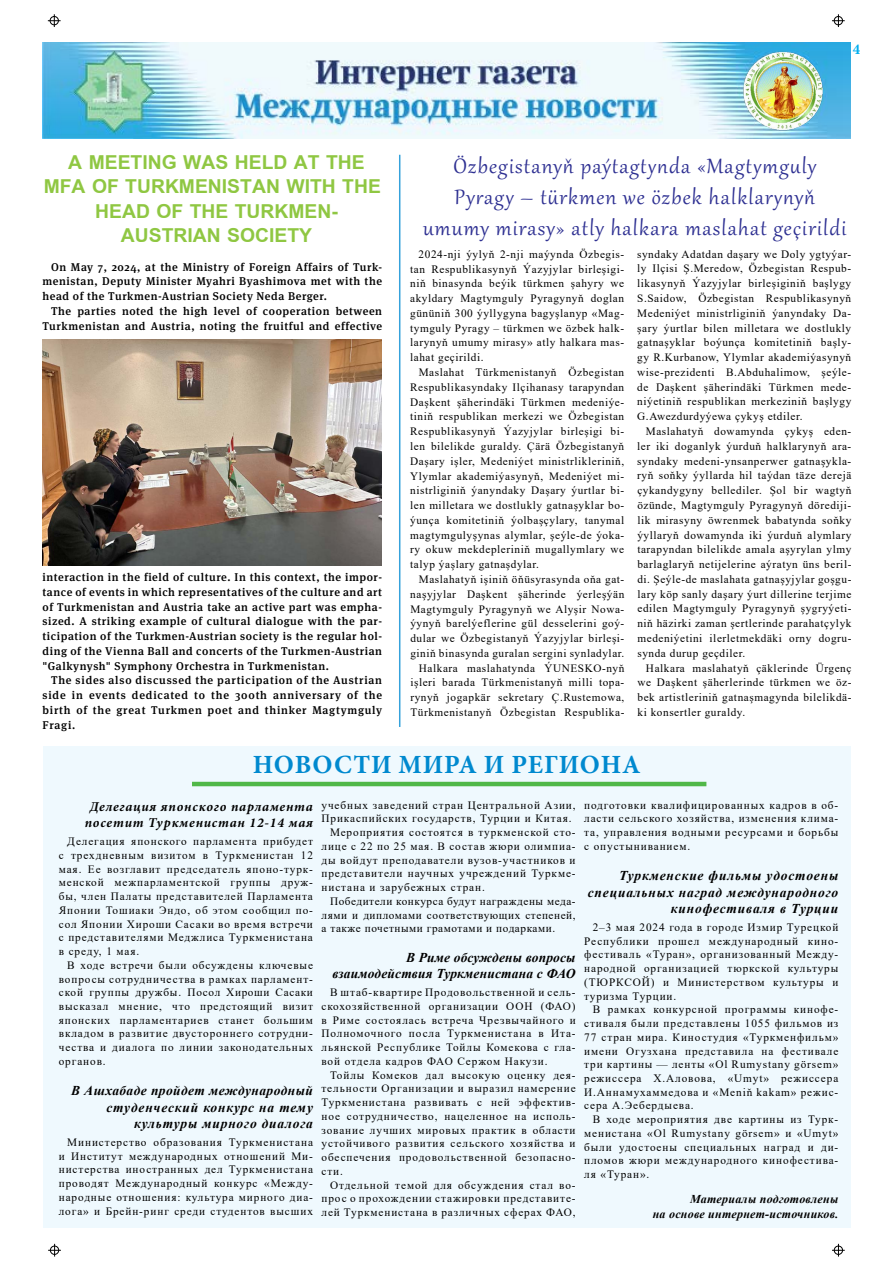
<style>
.page{position:relative;width:893px;height:1270px;background:#fff}
.page>*{position:absolute;margin:0;border:0;box-sizing:border-box;transform-origin:0 0}
.t1{font:700 26.25px "Minion Pro";letter-spacing:.03em;color:#0089cf}
.t2{font:25.5px/30.6px "Gabriola";letter-spacing:.05em;color:#2e3092;text-align:center}
.t3{font:700 18px/24.5px "LAT Arial";color:#8fc742;text-align:center}
.t4{font:700 15px "Minion Pro";color:#00aeef}
.t5{font:italic 700 13.5px/16.4px "Times New Roman";letter-spacing:.055em;color:#000;text-align:right}
.t6{font:italic 700 13.5px/16.4px "Minion Pro";letter-spacing:.06em;color:#000;text-align:center}
.t7{font:italic 700 13.5px/16.4px "Times New Roman";letter-spacing:.01em;color:#000;text-align:right}
.t8{font:italic 700 12px/14.4px "Times New Roman";letter-spacing:.02em;color:#000;text-align:right}
.t9{font:11.25px/14.8px "Times New Roman";letter-spacing:.05em;color:#000;text-align:justify}
.t10{font:500 11.25px/14.8px "Meta Serif Pro";letter-spacing:.05em;color:#000;text-align:justify}
.t11{font:11.25px "Times New Roman";letter-spacing:.08em;color:#000}
</style>
<div class="page">
<svg style="left:832px;top:14px;width:13px;height:13px"></svg>
<div style="left:834px;top:16px;width:9px;height:9px;border:1px solid #000;border-radius:50%"></div>
<svg style="left:48px;top:14px;width:13px;height:13px"></svg>
<div style="left:50px;top:16px;width:9px;height:9px;border:1px solid #000;border-radius:50%"></div>
<svg style="left:832px;top:1243px;width:13px;height:13px"></svg>
<div style="left:834px;top:1245px;width:9px;height:9px;border:1px solid #000;border-radius:50%"></div>
<svg style="left:48px;top:1243px;width:13px;height:13px"></svg>
<div style="left:50px;top:1245px;width:9px;height:9px;border:1px solid #000;border-radius:50%"></div>
<img style="left:43px;top:43px;width:807px;height:95px">
<div style="left:43px;top:745px;width:807px;height:482px;background:#eff9fe"></div>
<div style="left:192px;top:781px;width:514px;height:5px;background:#50b848"></div>
<img style="left:724px;top:49px;width:118px;height:83px">
<img style="left:43px;top:339px;width:339px;height:227px">
<hr style="left:399px;top:155px;width:1px;height:572px;background:#35a2db">
<h3 class="t4" style="left:853px;top:39px;width:9px">4</h3>
<h3 class="t3" style="left:44px;top:150px;width:339px">A MEETING WAS HELD AT THE<br>MFA OF TURKMENISTAN WITH THE<br>HEAD OF THE TURKMEN-<br>AUSTRIAN SOCIETY</h3>
<p class="t10" style="left:43px;top:258px;width:341px;text-indent:9px">On May 7, 2024, at the Ministry of Foreign Affairs of Turk&shy;menistan, Deputy Minister Myahri Byashimova met with the head of the Turkmen-Austrian Society Neda Berger.</p>
<p class="t10" style="left:43px;top:303px;width:341px;text-align:right">The parties noted the high level of cooperation between<br>Turkmenistan and Austria, noting the fruitful and effective</p>
<p class="t10" style="left:43px;top:569px;width:341px">interaction in the field of culture. In this context, the impor&shy;tance of events in which representatives of the culture and art of Turkmenistan and Austria take an active part was empha&shy;sized. A striking example of cultural dialogue with the par&shy;ticipation of the Turkmen-Austrian society is the regular hol&shy;ding of the Vienna Ball and concerts of the Turkmen-Austrian "Galkynysh" Symphony Orchestra in Turkmenistan.</p>
<p class="t10" style="left:43px;top:672px;width:341px;text-indent:8px">The sides also discussed the participation of the Austrian side in events dedicated to the 300th anniversary of the birth of the great Turkmen poet and thinker Magtymguly Fragi.</p>
<h2 class="t2" style="left:423px;top:149px;width:425px">Öz-be-gis-ta-nyň paý-tag-tyn-da «Mag-tym-gu-ly<br>Py-ra-gy – türk-men we öz-bek halk-la-ry-nyň umu-my mi-ra-sy» at-ly hal-ka-ra mas-la-hat ge-çi-ril-di</h2>
<p class="t9" style="left:410px;top:246px;width:215px;text-indent:9px">2024-nji ýylyň 2-nji maýynda Özbegis&shy;tan Respublikasynyň Ýazyjylar birleşigi&shy;niň binasynda beýik türkmen şahyry we akyldary Magtymguly Pyragynyň doglan gününiň 300 ýyllygyna bagyşlanyp «Mag&shy;tymguly Pyragy – türkmen we özbek halk&shy;larynyň umumy mirasy» atly halkara mas&shy;lahat geçirildi.</p>
<p class="t9" style="left:410px;top:364px;width:216px;text-indent:8px">Maslahat Türkmenistanyň Özbegistan Respublikasyndaky Ilçihanasy tarapyndan Daşkent şäherindäki Türkmen medeniýe&shy;tiniň respublikan merkezi we Özbegistan Respublikasynyň Ýazyjylar birleşigi bi&shy;len bilelikde guraldy. Çärä Özbegistanyň Daşary işler, Medeniýet ministrlikleriniň, Ylymlar akademiýasynyň, Medeniýet mi&shy;nistrliginiň ýanyndaky Daşary ýurtlar bi&shy;len milletara we dostlukly gatnaşyklar bo&shy;ýunça komitetiniň ýolbaşçylary, tanymal magtymgulyşynas alymlar, şeýle-de ýoka&shy;ry okuw mekdepleriniň mugallymlary we talyp ýaşlary gatnaşdylar.</p>
<p class="t9" style="left:410px;top:571px;width:216px;text-align:right">Maslahatyň işiniň öňüsyrasynda oňa gat&shy;naşyjylar Daşkent şäherinde ýerleşýän Magtymguly Pyragynyň we Alyşir Nowa&shy;ýynyň barelýeflerine gül desselerini goý&shy;dular we Özbegistanyň Ýazyjylar birleşi&shy;giniň binasynda guralan sergini synladylar.<br>Halkara maslahatynda ÝUNESKO-nyň işleri barada Türkmenistanyň milli topa&shy;rynyň jogapkär sekretary Ç.Rustemowa, Türkmenistanyň Özbegistan Respublika-</p>
<p class="t9" style="left:637px;top:246px;width:216px">syndaky Adatdan daşary we Doly ygtyýar&shy;ly Ilçisi Ş.Meredow, Özbegistan Respub&shy;likasynyň Ýazyjylar birleşiginiň başlygy S.Saidow, Özbegistan Respublikasynyň Medeniýet ministrliginiň ýanyndaky Da&shy;şary ýurtlar bilen milletara we dostlukly gatnaşyklar boýunça komitetiniň başly&shy;gy R.Kurbanow, Ylymlar akademiýasynyň wise-prezidenti B.Abduhalimow, şeýle&shy;de Daşkent şäherindäki Türkmen mede&shy;niýetiniň respublikan merkeziniň başlygy G.Awezdurdyýewa çykyş etdiler.</p>
<p class="t9" style="left:637px;top:423px;width:216px;text-indent:9px">Maslahatyň dowamynda çykyş eden&shy;ler iki doganlyk ýurduň halklarynyň ara&shy;syndaky medeni-ynsanperwer gatnaşykla&shy;ryň soňky ýyllarda hil taýdan täze derejä çykandygyny bellediler. Şol bir wagtyň özünde, Magtymguly Pyragynyň dörediji&shy;lik mirasyny öwrenmek babatynda soňky ýyllaryň dowamynda iki ýurduň alymlary tarapyndan bilelikde amala aşyrylan ylmy barlaglaryň netijelerine aýratyn üns beril&shy;di. Şeýle-de maslahata gatnaşyjylar goşgu&shy;lary köp sanly daşary ýurt dillerine terjime edilen Magtymguly Pyragynyň şygryýeti&shy;niň häzirki zaman şertlerinde parahatçylyk medeniýetini ilerletmekdäki orny dogru&shy;synda durup geçdiler.</p>
<p class="t9" style="left:637px;top:660px;width:215px;text-indent:8px">Halkara maslahatyň çäklerinde Ürgenç we Daşkent şäherlerinde türkmen we öz&shy;bek artistleriniň gatnaşmagynda bilelikdä&shy;ki konsertler guraldy.</p>
<h1 class="t1" style="left:253px;top:746px;width:389px">НОВОСТИ МИРА И РЕГИОНА</h1>
<p class="t6" style="left:85px;top:797px;width:230px">Делегация японского парламента посетит Туркменистан 12-14 мая</p>
<p class="t9" style="left:59px;top:834px;width:256px;line-height:13.7px;text-indent:9px">Делегация японского парламента прибудет с трехдневным визитом в Туркменистан 12 мая. Ее возглавит председатель японо-турк&shy;менской межпарламентской группы друж&shy;бы, член Палаты представителей Парламента Японии Тошиаки Эндо, об этом сообщил по&shy;сол Японии Хироши Сасаки во время встречи с представителями Меджлиса Туркменистана в среду, 1 мая.</p>
<p class="t9" style="left:59px;top:957px;width:256px;line-height:13.7px;text-indent:9px">В ходе встречи были обсуждены ключевые вопросы сотрудничества в рамках парламент&shy;ской группы дружбы. Посол Хироши Сасаки высказал мнение, что предстоящий визит японских парламентариев станет большим вкладом в развитие двустороннего сотрудни&shy;чества и диалога по линии законодательных органов.</p>
<p class="t5" style="left:71px;top:1081px;width:243px">В Ашхабаде пройдет международный студенческий конкурс на тему культуры мирного диалога</p>
<p class="t9" style="left:59px;top:1134px;width:256px;line-height:13.7px;text-indent:9px">Министерство образования Туркменистана и Институт международных отношений Ми&shy;нистерства иностранных дел Туркменистана проводят Международный конкурс «Между&shy;народные отношения: культура мирного диа&shy;лога» и Брейн-ринг среди студентов высших</p>
<p class="t11" style="left:321px;top:797px;width:256px">учебных заведений стран Центральной Азии,</p>
<p class="t11" style="left:321px;top:810px;width:252px">Прикаспийских государств, Турции и Китая.</p>
<p class="t11" style="left:330px;top:824px;width:247px">Мероприятия состоятся в туркменской сто-</p>
<p class="t11" style="left:321px;top:838px;width:256px">лице с 22 по 25 мая. В состав жюри олимпиа-</p>
<p class="t11" style="left:321px;top:851px;width:256px">ды войдут преподаватели вузов-участников и</p>
<p class="t11" style="left:321px;top:865px;width:256px">представители научных учреждений Туркме-</p>
<p class="t11" style="left:321px;top:879px;width:165px">нистана и зарубежных стран.</p>
<p class="t9" style="left:330px;top:893px;width:247px">Победители конкурса будут награждены меда-</p>
<p class="t9" style="left:321px;top:907px;width:256px">лями и дипломами соответствующих степеней,</p>
<p class="t9" style="left:321px;top:920px;width:235px">а также почетными грамотами и подарками.</p>
<p class="t7" style="left:333px;top:948px;width:245px">В Риме обсуждены вопросы взаимодействия Туркменистана с ФАО</p>
<p class="t9" style="left:321px;top:985px;width:256px;line-height:13.7px;text-indent:9px">В штаб-квартире Продовольственной и сель&shy;скохозяйственной организации ООН (ФАО) в Риме состоялась встреча Чрезвычайного и Полномочного посла Туркменистана в Ита&shy;льянской Республике Тойлы Комекова с гла&shy;вой отдела кадров ФАО Сержом Накузи.</p>
<p class="t9" style="left:321px;top:1067px;width:256px;line-height:13.7px;text-indent:9px">Тойлы Комеков дал высокую оценку дея&shy;тельности Организации и выразил намерение Туркменистана развивать с ней эффектив&shy;ное сотрудничество, нацеленное на исполь&shy;зование лучших мировых практик в области устойчивого развития сельского хозяйства и обеспечения продовольственной безопасно&shy;сти.</p>
<p class="t9" style="left:321px;top:1177px;width:256px;line-height:13.7px;text-indent:9px">Отдельной темой для обсуждения стал во&shy;прос о прохождении стажировки представите&shy;лей Туркменистана в различных сферах ФАО,</p>
<p class="t9" style="left:584px;top:797px;width:256px;line-height:13.7px">подготовки квалифицированных кадров в об&shy;ласти сельского хозяйства, изменения клима&shy;та, управления водными ресурсами и борьбы с опустыниванием.</p>
<p class="t5" style="left:588px;top:866px;width:252px">Туркменские фильмы удостоены специальных наград международного кинофестиваля в Турции</p>
<p class="t9" style="left:584px;top:919px;width:256px;line-height:13.7px;text-indent:9px">2–3 мая 2024 года в городе Измир Турецкой Республики прошел международный кино&shy;фестиваль «Туран», организованный Между&shy;народной организацией тюркской культуры (ТЮРКСОЙ) и Министерством культуры и туризма Турции.</p>
<p class="t9" style="left:584px;top:1002px;width:256px;line-height:13.7px;text-indent:9px">В рамках конкурсной программы кинофе&shy;стиваля были представлены 1055 фильмов из 77 стран мира. Киностудия «Туркменфильм» имени Огузхана представила на фестивале три картины — ленты «Ol Rumystany görsem» режиссера Х.Аловова, «Umyt» режиссера И.Аннамухаммедова и «Meniň kakam» режис&shy;сера А.Эебердыева.</p>
<p class="t9" style="left:584px;top:1112px;width:256px;line-height:13.7px;text-indent:9px">В ходе мероприятия две картины из Турк&shy;менистана «Ol Rumystany görsem» и «Umyt» были удостоены специальных наград и ди&shy;пломов жюри международного кинофестива&shy;ля «Туран».</p>
<p class="t8" style="left:653px;top:1191px;width:187px">Материалы подготовлены<br>на основе интернет-источников.</p>
</div>
